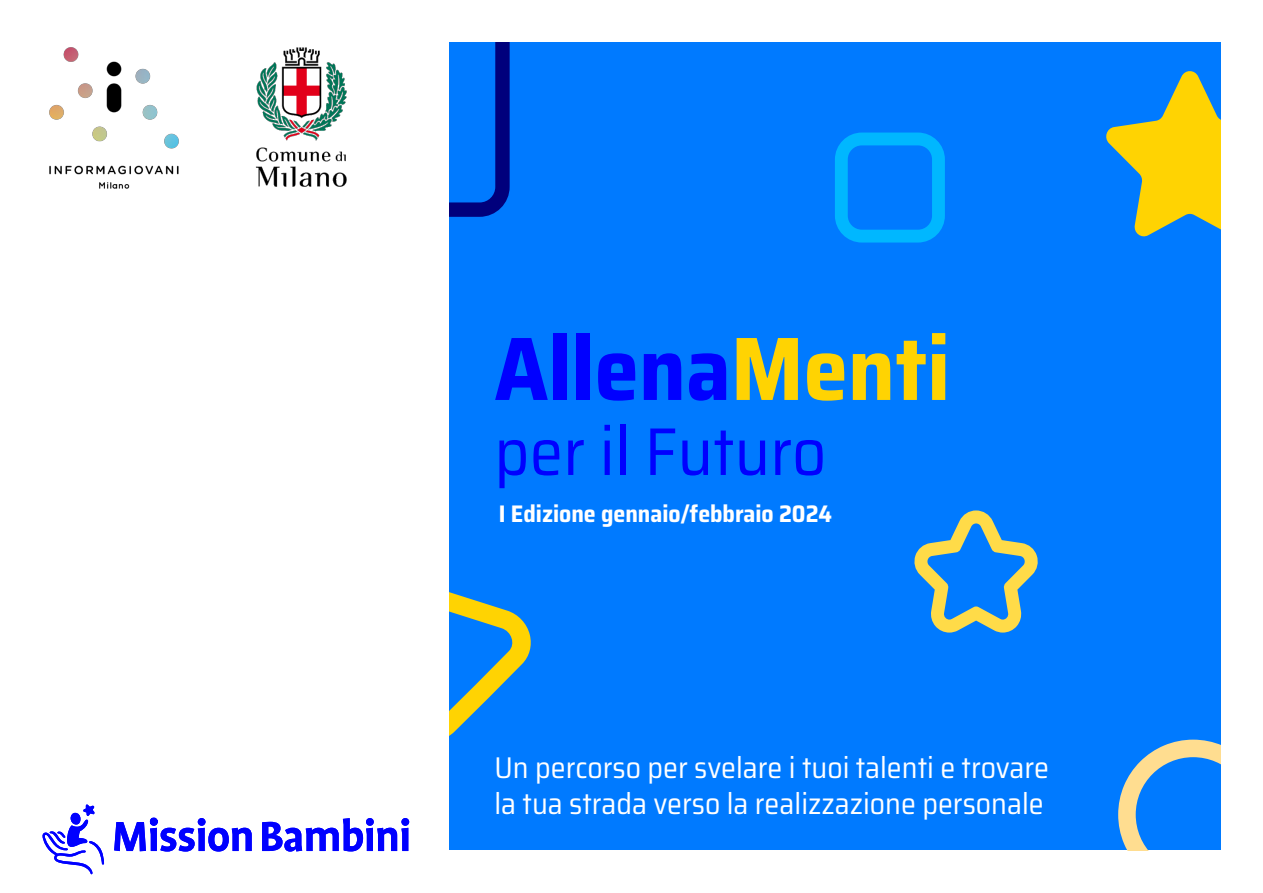
<style>
.page{position:relative;width:1263px;height:893px;background:#fff}
.page>*{position:absolute;margin:0;border:0;box-sizing:border-box;transform-origin:0 0}
.t1{font:700 semi-condensed 90px "Saira";color:#00f}
.t2{font:semi-condensed 67.5px "Saira";color:#00f}
.t3{font:semi-condensed 30px/36px "Saira";color:#fff}
.t4{font:700 semi-condensed 24px "Saira";color:#fff}
.s1{color:#ffd302}
</style>
<div class="page">
<div style="left:449px;top:43px;width:771px;height:807px;background:#007aff"></div>
<svg style="left:114px;top:817px;width:295px;height:35px"></svg>
<svg style="left:43px;top:804px;width:61px;height:70px"></svg>
<svg style="left:449px;top:43px;width:61px;height:174px"></svg>
<svg style="left:835px;top:133px;width:110px;height:110px"></svg>
<svg style="left:1118px;top:740px;width:102px;height:110px"></svg>
<svg style="left:914px;top:510px;width:124px;height:123px"></svg>
<svg style="left:449px;top:592px;width:82px;height:144px"></svg>
<svg style="left:1106px;top:71px;width:114px;height:166px"></svg>
<img style="left:255px;top:47px;width:92px;height:140px">
<img style="left:49px;top:48px;width:130px;height:141px">
<h1 class="t1" style="left:494px;top:300px;width:457px">Allena<span class="s1">Menti</span></h1>
<h2 class="t2" style="left:494px;top:401px;width:333px">per il Futuro</h2>
<p class="t4" style="left:499px;top:495px;width:335px">I Edizione gennaio/febbraio 2024</p>
<p class="t3" style="left:494px;top:749px;width:556px">Un percorso per svelare i tuoi talenti e trovare la tua strada verso la realizzazione personale</p>
</div>
